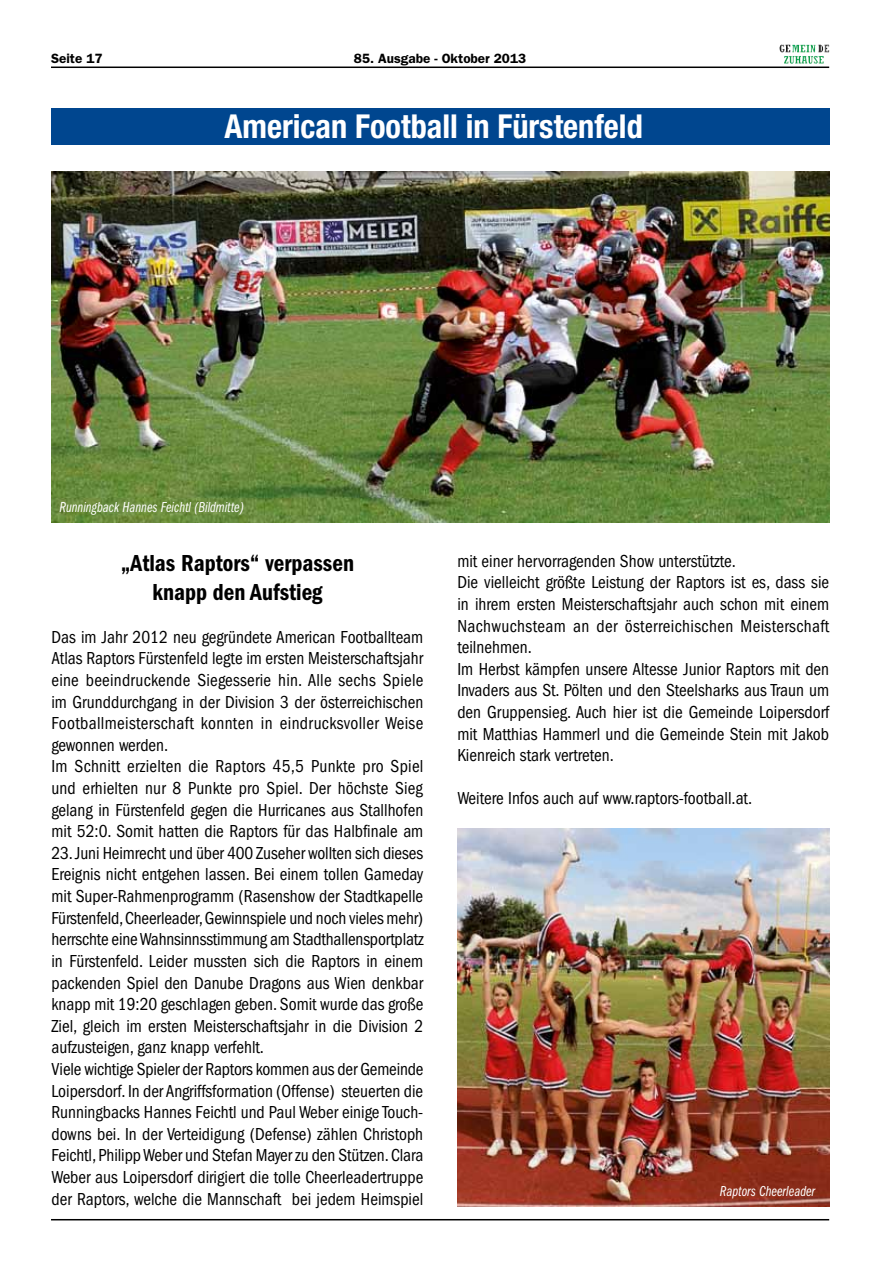
<style>
.page{position:relative;width:893px;height:1263px;background:#fff}
.page>*{position:absolute;margin:0;border:0;box-sizing:border-box;transform-origin:0 0}
.t1{font:700 condensed 33px "Helvetica Neue LT Std";color:#fff}
.t2{font:24px/28.8px "ITC Franklin Gothic Std Dm Cd";color:#000;text-align:center;scale:.96 1}
.t3{font:condensed 18px/21.6px "ITC Franklin Gothic Std";color:#000;scale:.96 1}
.t4{font:15px "ITC Franklin Gothic Std Bk Cp It";color:#fff}
.t5{font:600 13.5px "ITC Franklin Gothic Std";color:#000}
</style>
<div class="page">
<hr style="left:51px;top:67px;width:778px;height:1px;background:#000">
<hr style="left:51px;top:1219px;width:778px;height:1px;background:#000">
<img style="left:779px;top:45px;width:50px;height:19px">
<img style="left:457px;top:828px;width:372px;height:378px">
<div style="left:51px;top:108px;width:778px;height:36px;background:#00468f"></div>
<img style="left:51px;top:171px;width:778px;height:351px">
<p class="t5" style="left:51px;top:50px;width:53px">Seite 17</p>
<p class="t5" style="left:354px;top:51px;width:174px">85. Ausgabe - Oktober 2013</p>
<h1 class="t1" style="left:225px;top:106px;width:420px">American Football in Fürstenfeld</h1>
<p class="t4" style="left:60px;top:499px;width:186px">Runningback Hannes Feichtl (Bildmitte)</p>
<h2 class="t2" style="left:121px;top:549px;width:244px">„Atlas Raptors“ verpassen knapp den Aufstieg</h2>
<p class="t3" style="left:51px;top:626px;width:389px">Das im Jahr 2012 neu gegründete American Footballteam Atlas Raptors Fürstenfeld legte im ersten Meisterschaftsjahr eine beeindruckende Siegesserie hin. Alle sechs Spiele im Grunddurchgang in der Division 3 der österreichischen Footballmeisterschaft konnten in eindrucksvoller Weise gewonnen werden.<br>Im Schnitt erzielten die Raptors 45,5 Punkte pro Spiel und erhielten nur 8 Punkte pro Spiel. Der höchste Sieg gelang in Fürstenfeld gegen die Hurricanes aus Stallhofen mit 52:0. Somit hatten die Raptors für das Halbfinale am</p>
<p class="t3" style="left:51px;top:842px;width:389px">23. Juni Heimrecht und über 400 Zuseher wollten sich dieses Ereignis nicht entgehen lassen. Bei einem tollen Gameday mit Super-Rahmenprogramm (Rasenshow der Stadtkapelle Fürstenfeld, Cheerleader, Gewinnspiele und noch vieles mehr) herrschte eine Wahnsinnsstimmung am Stadthallensportplatz in Fürstenfeld. Leider mussten sich die Raptors in einem packenden Spiel den Danube Dragons aus Wien denkbar knapp mit 19:20 geschlagen geben. Somit wurde das große Ziel, gleich im ersten Meisterschaftsjahr in die Division 2 aufzusteigen, ganz knapp verfehlt.<br>Viele wichtige Spieler der Raptors kommen aus der Gemeinde Loipersdorf. In der Angriffsformation (Offense) steuerten die Runningbacks Hannes Feichtl und Paul Weber einige Touch&shy;downs bei. In der Verteidigung (Defense) zählen Christoph Feichtl, Philipp Weber und Stefan Mayer zu den Stützen. Clara Weber aus Loipersdorf dirigiert die tolle Cheerleadertruppe der Raptors, welche die Mannschaft bei jedem Heimspiel</p>
<p class="t3" style="left:457px;top:550px;width:389px">mit einer hervorragenden Show unterstützte.<br>Die vielleicht größte Leistung der Raptors ist es, dass sie in ihrem ersten Meisterschaftsjahr auch schon mit einem Nachwuchsteam an der österreichischen Meisterschaft teilnehmen.<br>Im Herbst kämpfen unsere Altesse Junior Raptors mit den Invaders aus St. Pölten und den Steelsharks aus Traun um den Gruppensieg. Auch hier ist die Gemeinde Loipersdorf mit Matthias Hammerl und die Gemeinde Stein mit Jakob Kienreich stark vertreten.</p>
<p class="t3" style="left:457px;top:788px;width:309px">Weitere Infos auch auf www.raptors-football.at.</p>
<p class="t4" style="left:720px;top:1183px;width:97px">Raptors Cheerleader</p>
</div>
